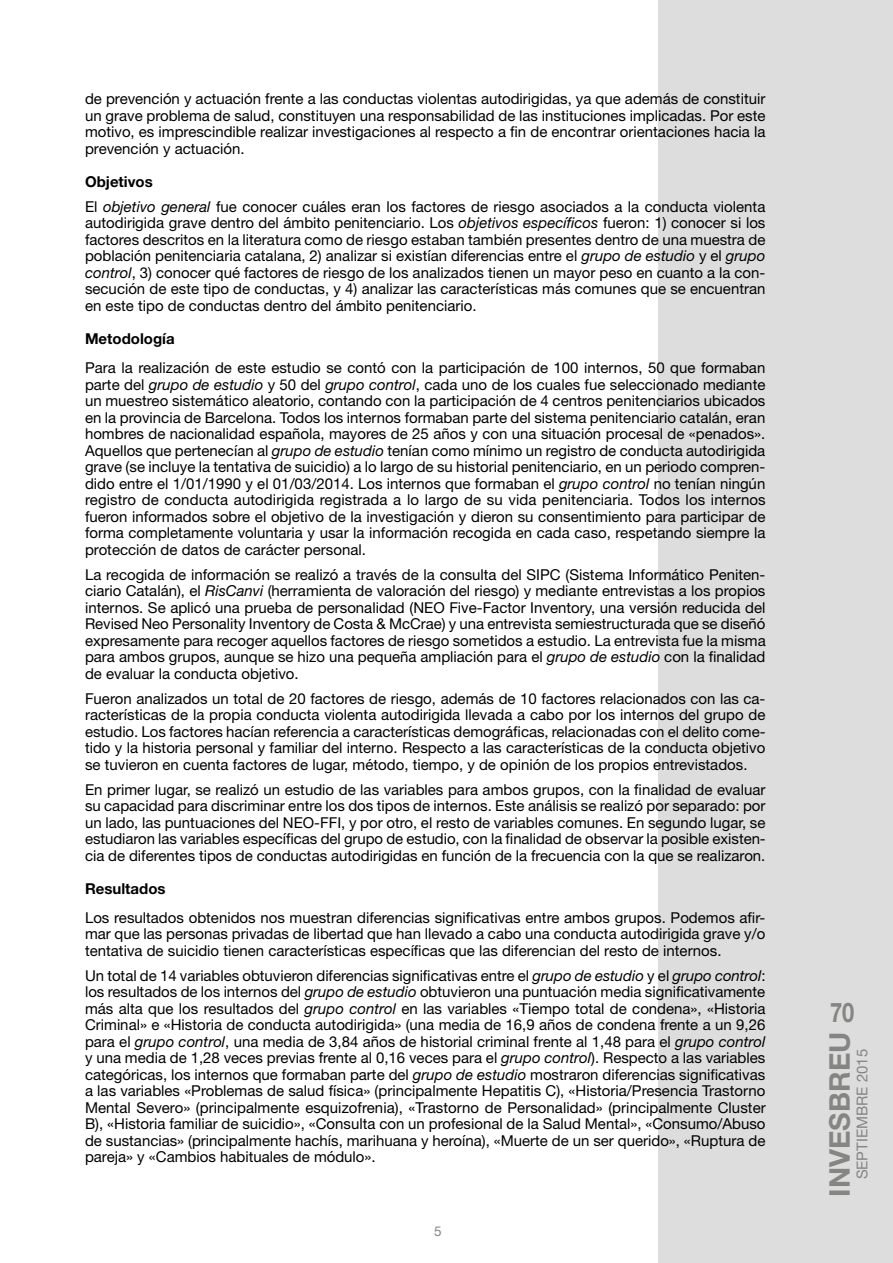
<style>
.page{position:relative;width:893px;height:1263px;background:#fff}
.page>*{position:absolute;margin:0;border:0;box-sizing:border-box;transform-origin:0 0}
.t1{font:700 28.5px "Helvetica Neue LT Std";color:#858584}
.t2{font:700 27px "Helvetica Neue LT Std";color:#858584;scale:.81 1}
.t3{font:15px/16.5px "Helvetica Neue LT Std";color:#000;text-align:justify}
.t4{font:700 15px "Helvetica Neue LT Std";color:#000}
.t5{font:15px "Helvetica Neue LT Std";color:#858584}
.t6{font:13.5px "Helvetica Neue LT Std";color:#858584}
.s1{font-weight:700}
.s2{font-style:italic}
</style>
<div class="page">
<div style="left:658px;top:0;width:235px;height:1263px;background:#ddd"></div>
<p class="t3" style="left:85px;top:90px;width:682px">de prevención y actuación frente a las conductas violentas autodirigidas, ya que además de constituir un grave problema de salud, constituyen una responsabilidad de las instituciones implicadas. Por este motivo, es imprescindible realizar investigaciones al respecto a fin de encontrar orientaciones hacia la prevención y actuación.</p>
<p class="t3" style="left:85px;top:169px;width:682px;line-height:25px"><span class="s1">Objetivos<br></span>El <span class="s2">objetivo general</span> fue conocer cuáles eran los factores de riesgo asociados a la conducta violenta</p>
<p class="t3" style="left:85px;top:214px;width:682px">autodirigida grave dentro del ámbito penitenciario. Los <span class="s2">objetivos específicos</span> fueron: 1) conocer si los factores descritos en la literatura como de riesgo estaban también presentes dentro de una muestra de población penitenciaria catalana, 2) analizar si existían diferencias entre el <span class="s2">grupo de estudio</span> y el <span class="s2">grupo control</span>, 3) conocer qué factores de riesgo de los analizados tienen un mayor peso en cuanto a la con&shy;secución de este tipo de conductas, y 4) analizar las características más comunes que se encuentran en este tipo de conductas dentro del ámbito penitenciario.</p>
<p class="t4" style="left:85px;top:329px;width:91px">Metodología</p>
<p class="t3" style="left:85px;top:359px;width:682px">Para la realización de este estudio se contó con la participación de 100 internos, 50 que formaban parte del <span class="s2">grupo de estudio</span> y 50 del <span class="s2">grupo control</span>, cada uno de los cuales fue seleccionado mediante un muestreo sistemático aleatorio, contando con la participación de 4 centros penitenciarios ubicados en la provincia de Barcelona. Todos los internos formaban parte del sistema penitenciario catalán, eran hombres de nacionalidad española, mayores de 25 años y con una situación procesal de «penados».<br>Aquellos que pertenecían al <span class="s2">grupo de estudio</span> tenían como mínimo un registro de conducta autodirigida grave (se incluye la tentativa de suicidio) a lo largo de su historial penitenciario, en un periodo compren&shy;dido entre el 1/01/1990 y el 01/03/2014. Los internos que formaban el <span class="s2">grupo control</span> no tenían ningún registro de conducta autodirigida registrada a lo largo de su vida penitenciaria. Todos los internos fueron informados sobre el objetivo de la investigación y dieron su consentimiento para participar de forma completamente voluntaria y usar la información recogida en cada caso, respetando siempre la protección de datos de carácter personal.</p>
<p class="t3" style="left:85px;top:566px;width:682px">La recogida de información se realizó a través de la consulta del SIPC (Sistema Informático Peniten&shy;ciario Catalán), el <span class="s2">RisCanvi</span> (herramienta de valoración del riesgo) y mediante entrevistas a los propios internos. Se aplicó una prueba de personalidad (NEO Five-Factor Inventory, una versión reducida del Revised Neo Personality Inventory de Costa &amp; McCrae) y una entrevista semiestructurada que se diseñó expresamente para recoger aquellos factores de riesgo sometidos a estudio. La entrevista fue la misma para ambos grupos, aunque se hizo una pequeña ampliación para el <span class="s2">grupo de estudio</span> con la finalidad de evaluar la conducta objetivo.</p>
<p class="t3" style="left:85px;top:690px;width:682px">Fueron analizados un total de 20 factores de riesgo, además de 10 factores relacionados con las ca&shy;racterísticas de la propia conducta violenta autodirigida llevada a cabo por los internos del grupo de estudio. Los factores hacían referencia a características demográficas, relacionadas con el delito come&shy;tido y la historia personal y familiar del interno. Respecto a las características de la conducta objetivo se tuvieron en cuenta factores de lugar, método, tiempo, y de opinión de los propios entrevistados.</p>
<p class="t3" style="left:85px;top:781px;width:682px">En primer lugar, se realizó un estudio de las variables para ambos grupos, con la finalidad de evaluar su capacidad para discriminar entre los dos tipos de internos. Este análisis se realizó por separado: por un lado, las puntuaciones del NEO-FFI, y por otro, el resto de variables comunes. En segundo lugar, se estudiaron las variables específicas del grupo de estudio, con la finalidad de observar la posible existen&shy;cia de diferentes tipos de conductas autodirigidas en función de la frecuencia con la que se realizaron.</p>
<p class="t4" style="left:85px;top:879px;width:82px">Resultados</p>
<p class="t3" style="left:85px;top:909px;width:682px">Los resultados obtenidos nos muestran diferencias significativas entre ambos grupos. Podemos afir&shy;mar que las personas privadas de libertad que han llevado a cabo una conducta autodirigida grave y/o tentativa de suicidio tienen características específicas que las diferencian del resto de internos.</p>
<p class="t3" style="left:85px;top:967px;width:682px">Un total de 14 variables obtuvieron diferencias significativas entre el <span class="s2">grupo de estudio</span> y el <span class="s2">grupo control</span>: los resultados de los internos del <span class="s2">grupo de estudio</span> obtuvieron una puntuación media significativamente más alta que los resultados del <span class="s2">grupo control</span> en las variables «Tiempo total de condena», «Historia Criminal» e «Historia de conducta autodirigida» (una media de 16,9 años de condena frente a un 9,26 para el <span class="s2">grupo control</span>, una media de 3,84 años de historial criminal frente al 1,48 para el <span class="s2">grupo control </span>y una media de 1,28 veces previas frente al 0,16 veces para el <span class="s2">grupo control</span>). Respecto a las variables categóricas, los internos que formaban parte del <span class="s2">grupo de estudio</span> mostraron diferencias significativas a las variables «Problemas de salud física» (principalmente Hepatitis C), «Historia/Presencia Trastorno Mental Severo» (principalmente esquizofrenia), «Trastorno de Personalidad» (principalmente Cluster B), «Historia familiar de suicidio», «Consulta con un profesional de la Salud Mental», «Consumo/Abuso de sustancias» (principalmente hachís, marihuana y heroína), «Muerte de un ser querido», «Ruptura de pareja» y «Cambios habituales de módulo».</p>
<p class="t6" style="left:434px;top:1223px;width:9px">5</p>
<h2 class="t2" style="left:830px;top:995px;width:31px">70</h2>
<h1 class="t1" style="left:822px;top:1196px;width:166px;rotate:-90deg">INVESBREU</h1>
<p class="t5" style="left:853px;top:1179px;width:132px;rotate:-90deg">SEPTIEMBRE 2015</p>
</div>
